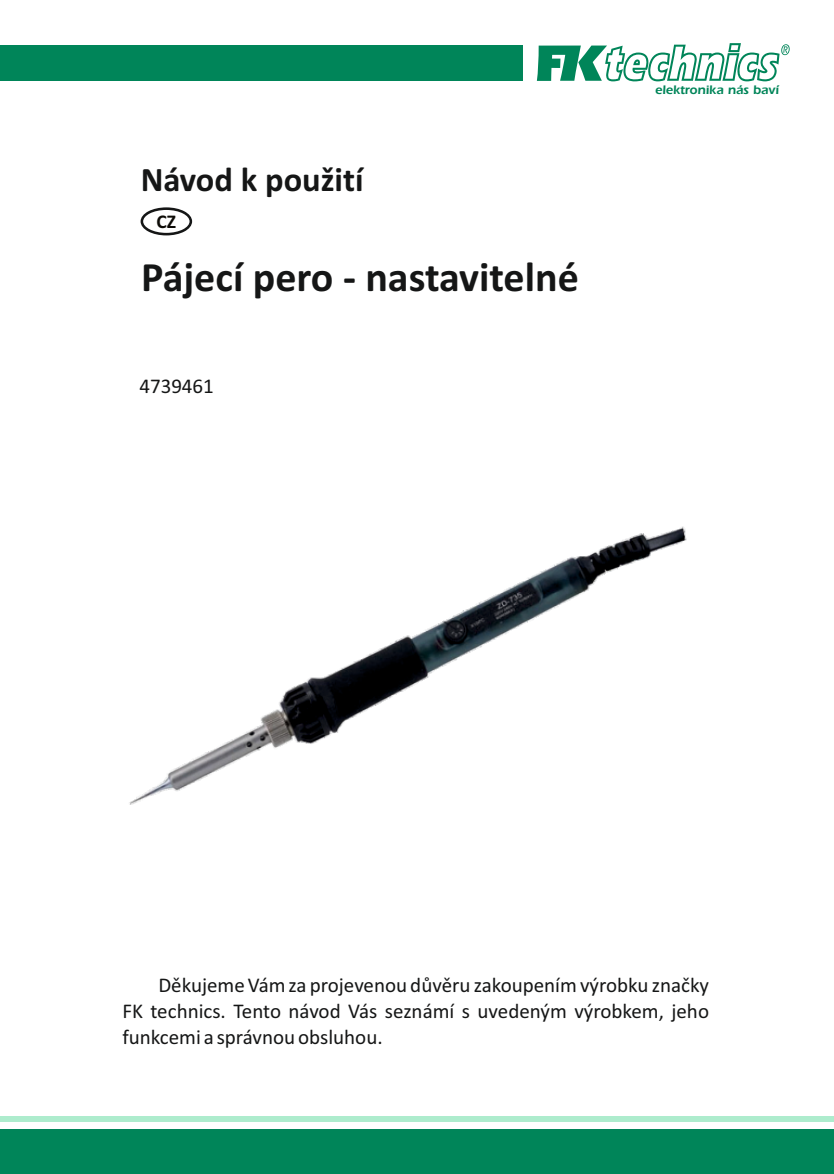
<style>
.page{position:relative;width:834px;height:1174px;background:#fff}
.page>*{position:absolute;margin:0;border:0;box-sizing:border-box;transform-origin:0 0}
.t1{font:700 42px "Calibri";color:#151616}
.t2{font:700 34.5px "Calibri";color:#151616}
.t3{font:21px/25.5px "Calibri";color:#151616;text-align:justify}
.t4{font:700 19.5px "Calibri";color:#0d0b07}
.t5{font:900 12.9px "Erie";color:#008559}
</style>
<div class="page">
<svg style="left:140px;top:207px;width:52px;height:28px"></svg>
<img style="left:129px;top:526px;width:558px;height:279px">
<div style="left:0;top:46px;width:522px;height:35px;background:#008559"></div>
<div style="left:0;top:1129px;width:833px;height:45px;background:#008559"></div>
<div style="left:0;top:1116px;width:833px;height:5px;background:#adeccd"></div>
<svg style="left:536px;top:43px;width:251px;height:38px"></svg>
<h2 class="t2" style="left:141px;top:165px;width:224px">Návod k použití</h2>
<p class="t4" style="left:156px;top:213px;width:21px">CZ</p>
<h1 class="t1" style="left:141px;top:259px;width:439px">Pájecí pero - nastavitelné</h1>
<p class="t3" style="left:139px;top:375px;width:76px">4739461</p>
<p class="t5" style="left:655px;top:84px;width:125px">elektronika nás baví</p>
<p class="t3" style="left:122px;top:974px;width:588px;text-indent:36px">Děkujeme Vám za projevenou důvěru zakoupenímvýrobku značky FK technics. Tento návod Vás seznámí s uvedeným výrobkem, jeho funkcemi a správnou obsluhou.</p>
</div>
